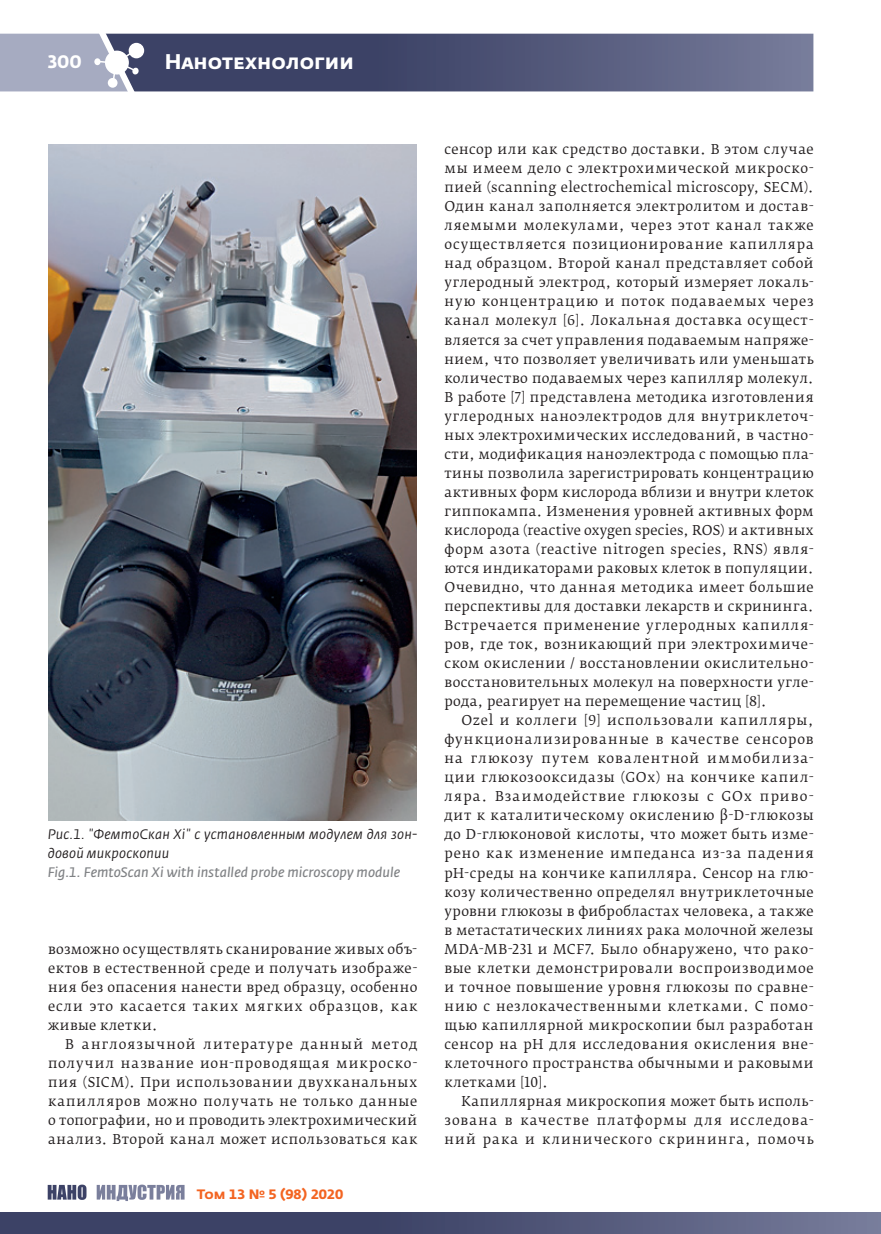
<style>
.page{position:relative;width:881px;height:1234px;background:#fff}
.page>*{position:absolute;margin:0;border:0;box-sizing:border-box;transform-origin:0 0}
.t1{font:700 21px "Fedra Sans Alt Pro";color:#fff}
.t2{font:700 18px "Fedra Sans Alt Pro";color:#fff}
.t3{font:italic 13.65px/19px "Fedra Sans Pro";letter-spacing:.02em;color:#231f20}
.t4{font:italic 13.65px "Fedra Sans Pro";color:#808285}
.t5{font:13.5px/19px "Fedra Serif B Pro";letter-spacing:.045em;color:#231f20;text-align:justify}
.t6{font:700 13.5px "Fedra Sans Alt Pro";color:#f36421}
</style>
<div class="page">
<svg style="left:0;top:33px;width:813px;height:59px;background:#616686"></svg>
<div style="left:0;top:1211px;width:880px;height:22px;background:linear-gradient(to right,#2d3459,#6c7191)"></div>
<svg style="left:48px;top:1184px;width:38px;height:15px"></svg>
<svg style="left:97px;top:1184px;width:87px;height:16px"></svg>
<img style="left:48px;top:144px;width:368px;height:676px">
<h2 class="t2" style="left:48px;top:50px;width:36px">300</h2>
<h1 class="t1" style="left:165px;top:48px;width:190px">Нанотехнологии</h1>
<p class="t3" style="left:48px;top:824px;width:371px">Рис.1. "ФемтоСкан Xi" с установленным модулем для зон&shy;довой микроскопии</p>
<p class="t4" style="left:48px;top:863px;width:354px">Fig.1. FemtoScan Xi with installed probe microscopy module</p>
<p class="t5" style="left:48px;top:939px;width:370px">возможно осуществлять сканирование живых объ&shy;ектов в естественной среде и получать изображе&shy;ния без опасения нанести вред образцу, особенно если это касается таких мягких образцов, как живые клетки.</p>
<p class="t5" style="left:48px;top:1034px;width:370px;text-indent:17px">В англоязычной литературе данный метод получил название ион-проводящая микроско&shy;пия (SICM). При использовании двухканальных капилляров можно получать не только данные о топографии, но и проводить электрохимический анализ. Второй канал может использоваться как</p>
<p class="t6" style="left:197px;top:1185px;width:148px">Том 13 № 5 (98) 2020</p>
<p class="t5" style="left:444px;top:140px;width:371px">сенсор или как средство доставки. В этом случае мы имеем дело с электрохимической микроско&shy;пией (scanning electrochemical microscopy, SECM).<br>Один канал заполняется электролитом и достав&shy;ляемыми молекулами, через этот канал также осуществляется позиционирование капилляра над образцом. Второй канал представляет собой углеродный электрод, который измеряет локаль&shy;ную концентрацию и поток подаваемых через канал молекул [6]. Локальная доставка осущест&shy;вляется за счет управления подаваемым напряже&shy;нием, что позволяет увеличивать или уменьшать количество подаваемых через капилляр молекул.<br>В работе [7] представлена методика изготовления углеродных наноэлектродов для внутриклеточ&shy;ных электрохимических исследований, в частно&shy;сти, модификация наноэлектрода с помощью пла&shy;тины позволила зарегистрировать концентрацию активных форм кислорода вблизи и внутри клеток гиппокампа. Изменения уровней активных форм кислорода (reactive oxygen species, ROS) и активных форм азота (reactive nitrogen species, RNS) явля&shy;ются индикаторами раковых клеток в популяции.<br>Очевидно, что данная методика имеет большие перспективы для доставки лекарств и скрининга.<br>Встречается применение углеродных капилля&shy;ров, где ток, возникающий при электрохимиче&shy;ском окислении / восстановлении окислительно&shy;восстановительных молекул на поверхности угле&shy;рода, реагирует на перемещение частиц [8].</p>
<p class="t5" style="left:444px;top:710px;width:371px;text-indent:17px">Ozel и коллеги [9] использовали капилляры, функционализированные в качестве сенсоров на глюкозу путем ковалентной иммобилиза&shy;ции глюкозооксидазы (GOx) на кончике капил&shy;ляра. Взаимодействие глюкозы с GOx приво&shy;дит к каталитическому окислению β-D-глюкозы до D-глюконовой кислоты, что может быть изме&shy;рено как изменение импеданса из-за падения рН-среды на кончике капилляра. Сенсор на глю&shy;козу количественно определял внутриклеточные уровни глюкозы в фибробластах человека, а также в метастатических линиях рака молочной железы MDA-MB-231 и MCF7. Было обнаружено, что рако&shy;вые клетки демонстрировали воспроизводимое и точное повышение уровня глюкозы по сравне&shy;нию с незлокачественными клетками. С помо&shy;щью капиллярной микроскопии был разработан сенсор на pH для исследования окисления вне&shy;клеточного пространства обычными и раковыми клетками [10].</p>
<p class="t5" style="left:444px;top:1091px;width:371px;text-indent:17px">Капиллярная микроскопия может быть исполь&shy;зована в качестве платформы для исследова&shy;ний рака и клинического скрининга, помочь</p>
</div>
